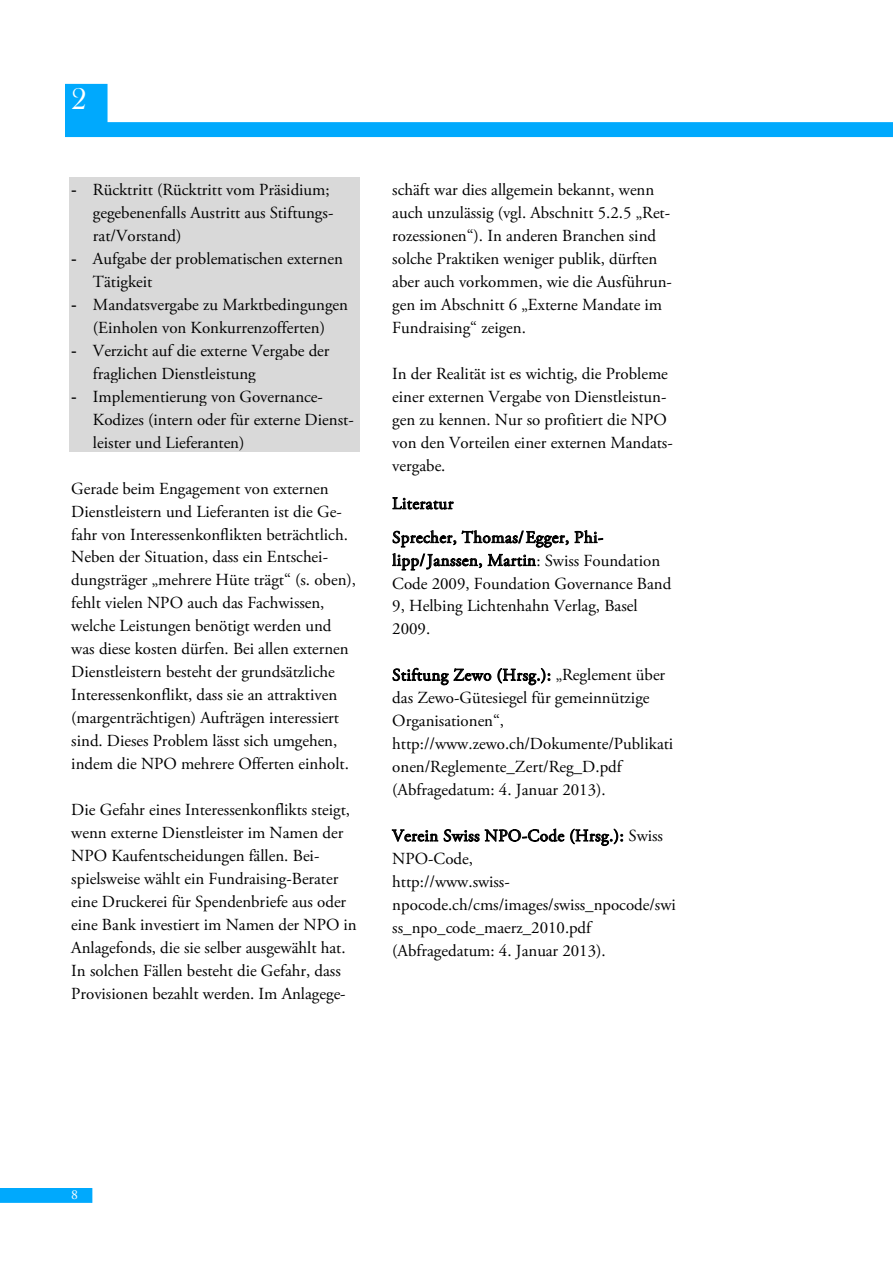
<style>
.page{position:relative;width:893px;height:1263px;background:#fff}
.page>*{position:absolute;margin:0;border:0;box-sizing:border-box;transform-origin:0 0}
.t1{font:30.6px "Bask Old Face";color:#fff}
.t2{font:16.95px/23px "Adobe Garamond Pro";color:#000}
.t3{font:16.95px/33.8px "Adobe Garamond Pro";letter-spacing:.03em;color:#000}
.t4{font:13.8px "Adobe Garamond Pro";color:#fff}
.s1{font-family:"Times New Roman"}
</style>
<div class="page">
<svg style="left:0;top:1188px;width:92px;height:15px"></svg>
<div style="left:66px;top:84px;width:41px;height:42px;background:#00a9fd"></div>
<div style="left:65px;top:84px;width:43px;height:42px;border:1px solid #00a9fd"></div>
<div style="left:65px;top:122px;width:828px;height:15px;background:#00a9fd"></div>
<div style="left:69px;top:177px;width:291px;height:23px;background:#d9d9d9"></div>
<div style="left:69px;top:200px;width:291px;height:23px;background:#d9d9d9"></div>
<div style="left:69px;top:223px;width:291px;height:23px;background:#d9d9d9"></div>
<div style="left:69px;top:246px;width:291px;height:23px;background:#d9d9d9"></div>
<div style="left:69px;top:269px;width:291px;height:23px;background:#d9d9d9"></div>
<div style="left:69px;top:292px;width:291px;height:22px;background:#d9d9d9"></div>
<div style="left:69px;top:314px;width:291px;height:23px;background:#d9d9d9"></div>
<div style="left:69px;top:337px;width:291px;height:23px;background:#d9d9d9"></div>
<div style="left:69px;top:360px;width:291px;height:23px;background:#d9d9d9"></div>
<div style="left:69px;top:383px;width:291px;height:23px;background:#d9d9d9"></div>
<div style="left:69px;top:406px;width:291px;height:23px;background:#d9d9d9"></div>
<div style="left:69px;top:429px;width:291px;height:23px;background:#d9d9d9"></div>
<svg style="left:392px;top:497px;width:211px;height:74px"></svg>
<svg style="left:392px;top:667px;width:99px;height:18px"></svg>
<svg style="left:497px;top:668px;width:53px;height:17px"></svg>
<svg style="left:392px;top:829px;width:46px;height:13px"></svg>
<svg style="left:444px;top:828px;width:120px;height:14px"></svg>
<svg style="left:570px;top:829px;width:53px;height:17px"></svg>
<h1 class="t1" style="left:71px;top:82px;width:17px">2</h1>
<p class="t2" style="left:93px;top:179px;width:242px;text-indent:-22px"><span class="s1">-</span> Rücktritt (Rücktritt vom Präsidium; gegebenenfalls Austritt aus Stiftungs&shy;rat/Vorstand)</p>
<p class="t2" style="left:93px;top:248px;width:251px;text-indent:-22px"><span class="s1">-</span> Aufgabe der problematischen externen<br>Tätigkeit</p>
<p class="t2" style="left:71px;top:294px;width:278px;text-align:center"><span class="s1">-</span> Mandatsvergabe zu Marktbedingungen (Einholen von Konkurrenzofferten)</p>
<p class="t2" style="left:93px;top:340px;width:238px;text-indent:-22px"><span class="s1">-</span> Verzicht auf die externe Vergabe der fraglichen Dienstleistung</p>
<p class="t2" style="left:93px;top:385px;width:262px;text-indent:-22px"><span class="s1">-</span> Implementierung von Governance-<br>Kodizes (intern oder für externe Dienst&shy;leister und Lieferanten)</p>
<p class="t2" style="left:71px;top:477px;width:286px">Gerade beim Engagement von externen Dienstleistern und Lieferanten ist die Ge&shy;fahr von Interessenkonflikten beträchtlich.<br>Neben der Situation, dass ein Entschei&shy;dungsträger „mehrere Hüte trägt“ (s. oben), fehlt vielen NPO auch das Fachwissen, welche Leistungen benötigt werden und was diese kosten dürfen. Bei allen externen Dienstleistern besteht der grundsätzliche Interessenkonflikt, dass sie an attraktiven (margenträchtigen) Aufträgen interessiert sind. Dieses Problem lässt sich umgehen, indem die NPO mehrere Offerten einholt.</p>
<p class="t2" style="left:71px;top:799px;width:287px">Die Gefahr eines Interessenkonflikts steigt, wenn externe Dienstleister im Namen der NPO Kaufentscheidungen fällen. Bei&shy;spielsweise wählt ein Fundraising-Berater eine Druckerei für Spendenbriefe aus oder eine Bank investiert im Namen der NPO in Anlagefonds, die sie selber ausgewählt hat.<br>In solchen Fällen besteht die Gefahr, dass Provisionen bezahlt werden. Im Anlagege-</p>
<p class="t2" style="left:392px;top:179px;width:281px">schäft war dies allgemein bekannt, wenn auch unzulässig (vgl. Abschnitt 5.2.5 „Ret&shy;rozessionen“). In anderen Branchen sind solche Praktiken weniger publik, dürften aber auch vorkommen, wie die Ausführun&shy;gen im Abschnitt 6 „Externe Mandate im Fundraising“ zeigen.</p>
<p class="t2" style="left:392px;top:363px;width:282px">In der Realität ist es wichtig, die Probleme einer externen Vergabe von Dienstleistun&shy;gen zu kennen. Nur so profitiert die NPO von den Vorteilen einer externen Mandats&shy;vergabe.</p>
<p class="t3" style="left:392px;top:487px;width:213px">Literatur<br>Sprecher, Thomas/Egger, Phi-</p>
<p class="t2" style="left:392px;top:549px;width:281px">lipp/Janssen, Martin: Swiss Foundation<br>Code 2009, Foundation Governance Band<br>9, Helbing Lichtenhahn Verlag, Basel<br>2009.</p>
<p class="t2" style="left:392px;top:664px;width:282px">Stiftung Zewo (Hrsg.): „Reglement über das Zewo-Gütesiegel für gemeinnützige Organisationen“, http://www.zewo.ch/Dokumente/Publikati onen/Reglemente_Zert/Reg_D.pdf (Abfragedatum: 4. Januar 2013).</p>
<p class="t2" style="left:392px;top:825px;width:285px">Verein Swiss NPO-Code (Hrsg.): Swiss<br>NPO-Code,<br>http://www.swiss&shy;npocode.ch/cms/images/swiss_npocode/swi ss_npo_code_maerz_2010.pdf (Abfragedatum: 4. Januar 2013).</p>
<p class="t4" style="left:71px;top:1186px;width:8px">8</p>
</div>
